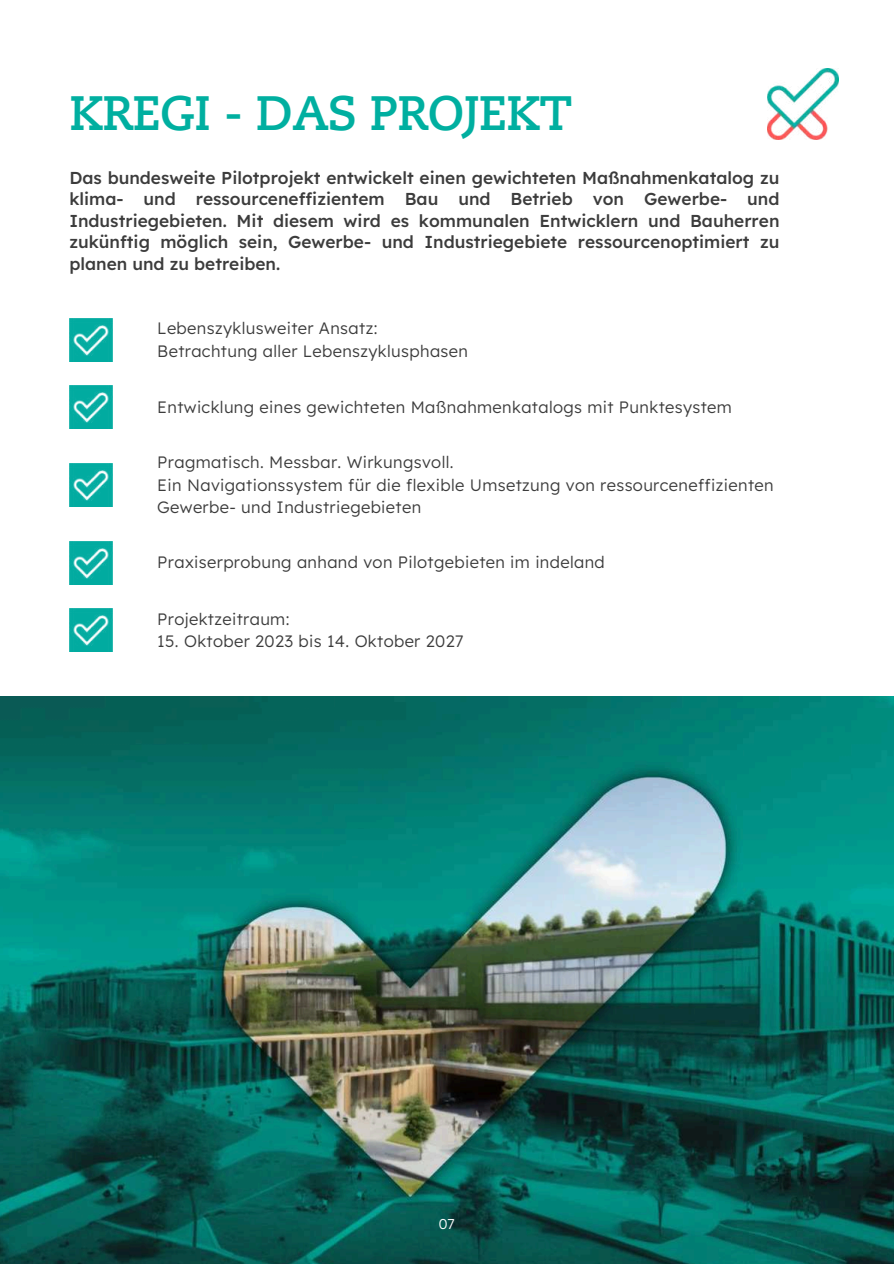
<style>
.page{position:relative;width:894px;height:1264px;background:#fff}
.page>*{position:absolute;margin:0;border:0;box-sizing:border-box;transform-origin:0 0}
.t1{font:700 48px "Caecilia LT Pro 75";letter-spacing:-.015em;color:#00afa0}
.t2{font:500 17.25px/21.3px "Lexend";color:#3c3c3c;text-align:justify}
.t3{font:300 16.5px/22.5px "Lexend";letter-spacing:.02em;color:#3c3c3c}
.t4{font:300 14.25px "Lexend";color:#fefefe}
</style>
<div class="page">
<img style="left:0;top:696px;width:893px;height:567px">
<img style="left:767px;top:69px;width:70px;height:71px">
<img style="left:69px;top:318px;width:43px;height:43px">
<img style="left:69px;top:385px;width:43px;height:43px">
<img style="left:69px;top:463px;width:43px;height:43px">
<img style="left:69px;top:541px;width:43px;height:43px">
<img style="left:69px;top:608px;width:43px;height:43px">
<h1 class="t1" style="left:69px;top:81px;width:504px">KREGI - DAS PROJEKT</h1>
<p class="t2" style="left:69px;top:166px;width:711px">Das bundesweite Pilotprojekt entwickelt einen gewichteten Maßnahmenkatalog zu klima- und ressourceneffizientem Bau und Betrieb von Gewerbe- und Industriegebieten. Mit diesem wird es kommunalen Entwicklern und Bauherren zukünftig möglich sein, Gewerbe- und Industriegebiete ressourcenoptimiert zu planen und zu betreiben.</p>
<p class="t3" style="left:157px;top:316px;width:312px">Lebenszyklusweiter Ansatz:<br>Betrachtung aller Lebenszyklusphasen</p>
<p class="t3" style="left:157px;top:394px;width:576px">Entwicklung eines gewichteten Maßnahmenkatalogs mit Punktesystem</p>
<p class="t3" style="left:157px;top:450px;width:617px">Pragmatisch. Messbar. Wirkungsvoll.<br>Ein Navigationssystem für die flexible Umsetzung von ressourceneffizienten<br>Gewerbe- und Industriegebieten</p>
<p class="t3" style="left:157px;top:550px;width:449px">Praxiserprobung anhand von Pilotgebieten im indeland</p>
<p class="t3" style="left:157px;top:606px;width:134px">Projektzeitraum:</p>
<p class="t3" style="left:157px;top:629px;width:308px">15. Oktober 2023 bis 14. Oktober 2027</p>
<p class="t4" style="left:438px;top:1213px;width:18px">07</p>
</div>
